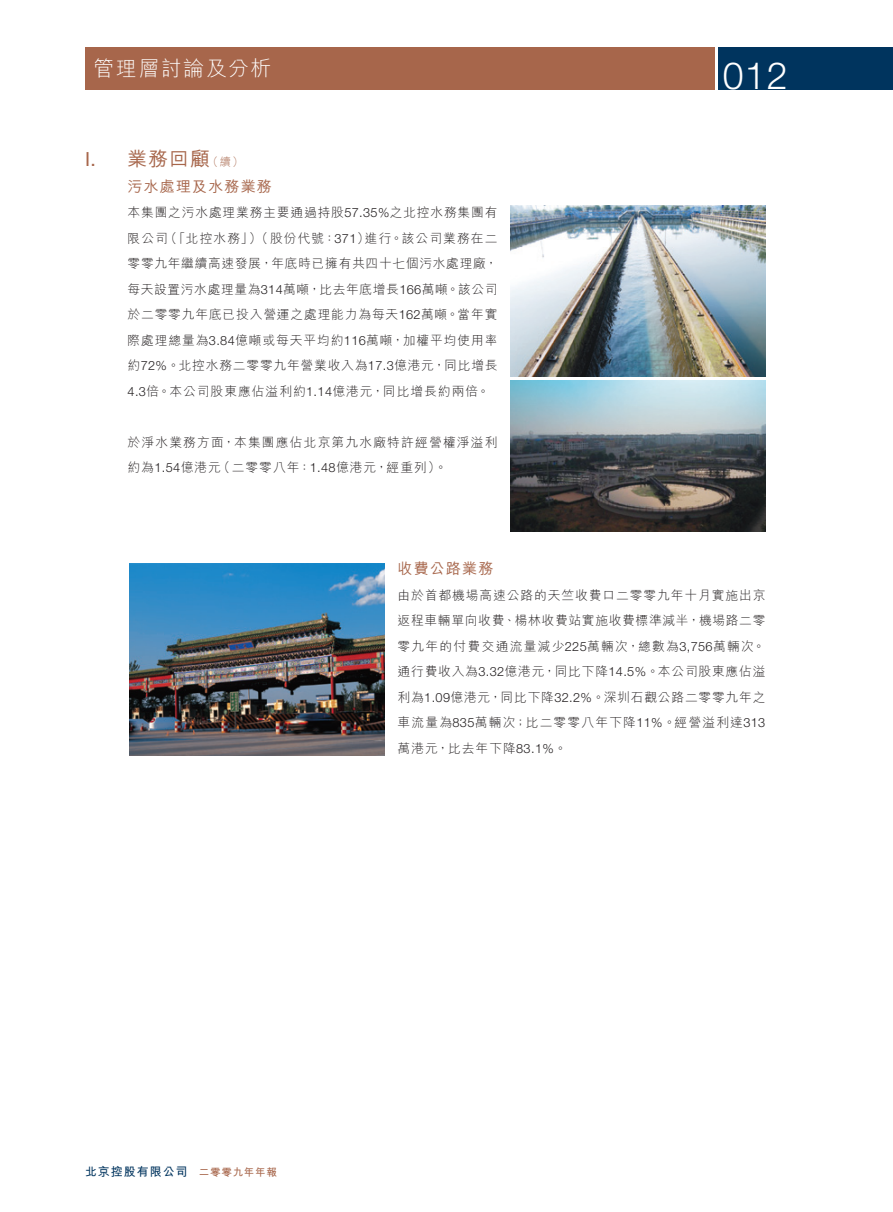
<style>
.page{position:relative;width:893px;height:1212px;background:#fff}
.page>*{position:absolute;margin:0;border:0;box-sizing:border-box;transform-origin:0 0}
.t1{font:300 37.5px "Helvetica Neue LT Std";color:#fff}
.t2{font:300 21px "M Hei HK";letter-spacing:.07em;color:#fff}
.Heading_1{font:500 19.5px "M Hei HK";color:#a7664b}
.Heading_2{font:500 15px "M Hei HK";letter-spacing:.08em;color:#a7664b}
.Body_Text{font:300 12.75px/25.5px "M Hei HK";letter-spacing:.08em;color:#231f20;text-align:justify}
.t3{font:700 12px "M Hei HK";letter-spacing:.08em;color:#00345e}
.s1{font-family:"Helvetica Neue LT Std";font-weight:400}
.s2{font-weight:300;font-size:11.25px}
.s3{font-family:"Helvetica Neue LT Std"}
.s4{font-size:10.5px;color:#a7664b}
</style>
<div class="page">
<div style="left:85px;top:47px;width:629px;height:42px;background:#a7664b"></div>
<div style="left:719px;top:47px;width:174px;height:42px;background:#00345e"></div>
<img style="left:510px;top:206px;width:255px;height:170px">
<img style="left:510px;top:381px;width:255px;height:150px">
<img style="left:130px;top:563px;width:255px;height:192px">
<h2 class="t2" style="left:94px;top:58px;width:179px">管理層討論及分析</h2>
<h1 class="t1" style="left:723px;top:53px;width:66px">012</h1>
<p class="Heading_1" style="left:85px;top:145px;width:160px"><span class="s1">I.</span> 業務回顧<span class="s2">（續）</span></p>
<p class="Heading_2" style="left:128px;top:175px;width:146px">污水處理及水務業務</p>
<p class="Body_Text" style="left:128px;top:200px;width:372px">本集團之污水處理業務主要通過持股<span class="s3">57.35%</span>之北控水務集團有限公司（「北控水務」）（股份代號：<span class="s3">371</span>）進行。該公司業務在二零零九年繼續高速發展，年底時已擁有共四十七個污水處理廠，每天設置污水處理量為<span class="s3">314</span>萬噸，比去年底增長<span class="s3">166</span>萬噸。該公司於二零零九年底已投入營運之處理能力為每天<span class="s3">162</span>萬噸。當年實際處理總量為<span class="s3">3.84</span>億噸或每天平均約<span class="s3">116</span>萬噸，加權平均使用率約<span class="s3">72%</span>。北控水務二零零九年營業收入為<span class="s3">17.3</span>億港元，同比增長<span class="s3">4.3</span>倍。本公司股東應佔溢利約<span class="s3">1.14</span>億港元，同比增長約兩倍。</p>
<p class="Body_Text" style="left:128px;top:429px;width:371px">於淨水業務方面，本集團應佔北京第九水廠特許經營權淨溢利約為<span class="s3">1.54</span>億港元（二零零八年：<span class="s3">1.48</span>億港元，經重列）。</p>
<p class="Heading_2" style="left:398px;top:558px;width:97px">收費公路業務</p>
<p class="Body_Text" style="left:398px;top:582px;width:369px">由於首都機場高速公路的天竺收費口二零零九年十月實施出京返程車輛單向收費、楊林收費站實施收費標準減半，機場路二零零九年的付費交通流量減少<span class="s3">225</span>萬輛次，總數為<span class="s3">3,756</span>萬輛次。通行費收入為<span class="s3">3.32</span>億港元，同比下降<span class="s3">14.5%</span>。本公司股東應佔溢利為<span class="s3">1.09</span>億港元，同比下降<span class="s3">32.2%</span>。深圳石觀公路二零零九年之車流量為<span class="s3">835</span>萬輛次；比二零零八年下降<span class="s3">11%</span>。經營溢利達<span class="s3">313</span>萬港元，比去年下降<span class="s3">83.1%</span>。</p>
<p class="t3" style="left:85px;top:1163px;width:194px">北京控股有限公司 <span class="s4">二零零九年年報</span></p>
</div>
